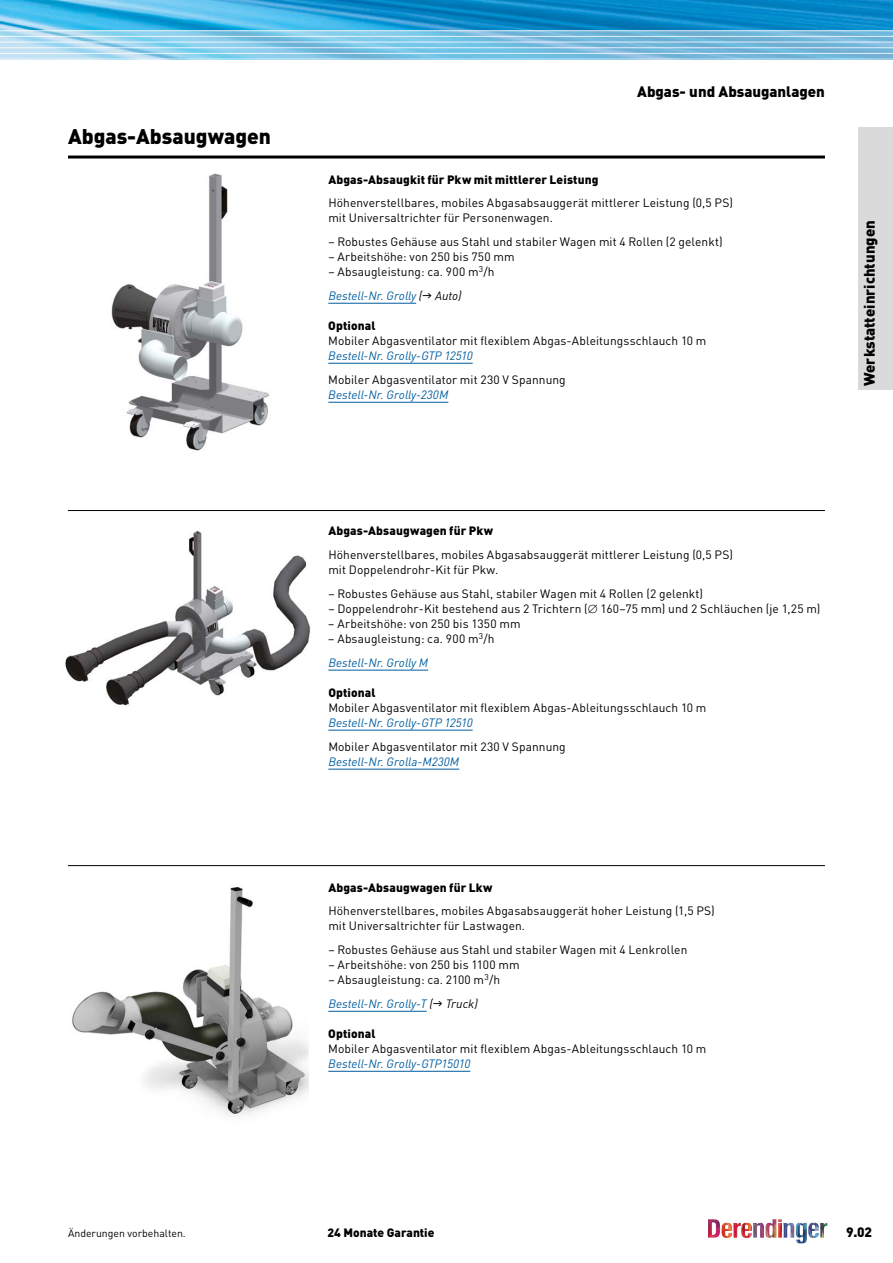
<style>
.page{position:relative;width:893px;height:1263px;background:#fff}
.page>*{position:absolute;margin:0;border:0;box-sizing:border-box;transform-origin:0 0}
.t1{font:900 21px "DINOT";color:#000}
.t2{font:900 15px "DINOT";color:#000}
.t3{font:900 13.5px "DINOT";color:#000}
.t4{font:12px/15px "DINOT";letter-spacing:.005em;color:#000}
.t5{font:900 12px "DINOT";letter-spacing:.01em;color:#000}
.t6{font:italic 12px "DINOT";letter-spacing:.005em;color:#005d9f}
.t7{font:10.5px "DINOT";color:#000}
.s1{font-style:italic;color:#005d9f}
.s2{font-style:italic}
</style>
<div class="page">
<img style="left:708px;top:1219px;width:111px;height:19px">
<img style="left:0;top:0;width:893px;height:30px">
<svg style="left:0;top:31px;width:893px;height:28px;background:#86c5e5"></svg>
<hr style="left:0;top:36px;width:893px;height:1px;background:#fff">
<hr style="left:0;top:47px;width:893px;height:1px;background:#fff">
<hr style="left:0;top:42px;width:893px;height:1px;background:#fff">
<hr style="left:0;top:53px;width:893px;height:1px;background:#fff">
<div style="left:859px;top:128px;width:34px;height:262px;background:#dadada"></div>
<hr style="left:68px;top:156px;width:757px;height:3px;background:#000">
<hr style="left:328px;top:303px;width:88px;height:1px;background:#005d9f">
<hr style="left:328px;top:363px;width:145px;height:1px;background:#005d9f">
<hr style="left:328px;top:402px;width:120px;height:1px;background:#005d9f">
<hr style="left:68px;top:510px;width:757px;height:1px;background:#000">
<hr style="left:68px;top:865px;width:757px;height:1px;background:#000">
<hr style="left:328px;top:1011px;width:99px;height:1px;background:#005d9f">
<hr style="left:328px;top:1071px;width:142px;height:1px;background:#005d9f">
<hr style="left:328px;top:670px;width:100px;height:1px;background:#005d9f">
<hr style="left:328px;top:730px;width:145px;height:1px;background:#005d9f">
<hr style="left:328px;top:769px;width:131px;height:1px;background:#005d9f">
<img style="left:72px;top:887px;width:236px;height:230px">
<img style="left:65px;top:530px;width:245px;height:176px">
<img style="left:111px;top:173px;width:158px;height:278px">
<h1 class="t1" style="left:68px;top:122px;width:204px">Abgas-Absaugwagen</h1>
<p class="t2" style="left:637px;top:81px;width:189px">Abgas- und Absauganlagen</p>
<p class="t5" style="left:328px;top:171px;width:272px">Abgas-Absaugkit für Pkw mit mittlerer Leistung</p>
<p class="t4" style="left:328px;top:195px;width:406px">Höhenverstellbares, mobiles Abgasabsauggerät mittlerer Leistung (0,5 PS) mit Universaltrichter für Personenwagen.</p>
<p class="t4" style="left:328px;top:234px;width:396px">– Robustes Gehäuse aus Stahl und stabiler Wagen mit 4 Rollen (2 gelenkt)</p>
<p class="t4" style="left:328px;top:249px;width:188px">– Arbeitshöhe: von 250 bis 750 mm</p>
<p class="t4" style="left:328px;top:259px;width:168px;line-height:24px">– Absaugleistung: ca. 900 m<sup>3</sup>/h<br><span class="s1">Bestell-Nr. Grolly</span> <span class="s2">( Auto)</span></p>
<p class="t5" style="left:328px;top:318px;width:49px">Optional</p>
<p class="t4" style="left:328px;top:333px;width:380px">Mobiler Abgasventilator mit flexiblem Abgas-Ableitungsschlauch 10 m</p>
<p class="t6" style="left:328px;top:348px;width:146px">Bestell-Nr. Grolly-GTP 12510</p>
<p class="t4" style="left:328px;top:372px;width:239px">Mobiler Abgasventilator mit 230 V Spannung</p>
<p class="t6" style="left:328px;top:387px;width:121px">Bestell-Nr. Grolly-230M</p>
<p class="t2" style="left:859px;top:386px;width:167px;rotate:-90deg">Werkstatteinrichtungen</p>
<p class="t5" style="left:328px;top:523px;width:166px">Abgas-Absaugwagen für Pkw</p>
<p class="t4" style="left:328px;top:547px;width:406px">Höhenverstellbares, mobiles Abgasabsauggerät mittlerer Leistung (0,5 PS) mit Doppelendrohr-Kit für Pkw.</p>
<p class="t4" style="left:328px;top:586px;width:376px">– Robustes Gehäuse aus Stahl, stabiler Wagen mit 4 Rollen (2 gelenkt)</p>
<p class="t4" style="left:328px;top:601px;width:494px">– Doppelendrohr-Kit bestehend aus 2 Trichtern (∅ 160–75 mm) und 2 Schläuchen (je 1,25 m)</p>
<p class="t4" style="left:328px;top:616px;width:194px">– Arbeitshöhe: von 250 bis 1350 mm</p>
<p class="t4" style="left:328px;top:626px;width:168px;line-height:24px">– Absaugleistung: ca. 900 m<sup>3</sup>/h<br><span class="s1">Bestell-Nr. Grolly M</span></p>
<p class="t5" style="left:328px;top:684px;width:49px">Optional</p>
<p class="t4" style="left:328px;top:700px;width:380px">Mobiler Abgasventilator mit flexiblem Abgas-Ableitungsschlauch 10 m</p>
<p class="t6" style="left:328px;top:714px;width:146px">Bestell-Nr. Grolly-GTP 12510</p>
<p class="t4" style="left:328px;top:739px;width:239px">Mobiler Abgasventilator mit 230 V Spannung</p>
<p class="t6" style="left:328px;top:753px;width:132px">Bestell-Nr. Grolla-M230M</p>
<p class="t5" style="left:328px;top:879px;width:166px">Abgas-Absaugwagen für Lkw</p>
<p class="t4" style="left:328px;top:903px;width:388px">Höhenverstellbares, mobiles Abgasabsauggerät hoher Leistung (1,5 PS) mit Universaltrichter für Lastwagen.</p>
<p class="t4" style="left:328px;top:942px;width:361px">– Robustes Gehäuse aus Stahl und stabiler Wagen mit 4 Lenkrollen</p>
<p class="t4" style="left:328px;top:957px;width:193px">– Arbeitshöhe: von 250 bis 1100 mm</p>
<p class="t4" style="left:328px;top:967px;width:173px;line-height:24px">– Absaugleistung: ca. 2100 m<sup>3</sup>/h<br><span class="s1">Bestell-Nr. Grolly-T</span> <span class="s2">( Truck)</span></p>
<p class="t5" style="left:328px;top:1025px;width:49px">Optional</p>
<p class="t4" style="left:328px;top:1041px;width:380px">Mobiler Abgasventilator mit flexiblem Abgas-Ableitungsschlauch 10 m</p>
<p class="t6" style="left:328px;top:1055px;width:143px">Bestell-Nr. Grolly-GTP15010</p>
<p class="t7" style="left:68px;top:1226px;width:119px">Änderungen vorbehalten.</p>
<p class="t5" style="left:327px;top:1225px;width:109px">24 Monate Garantie</p>
<p class="t3" style="left:846px;top:1223px;width:27px">9.02</p>
</div>
